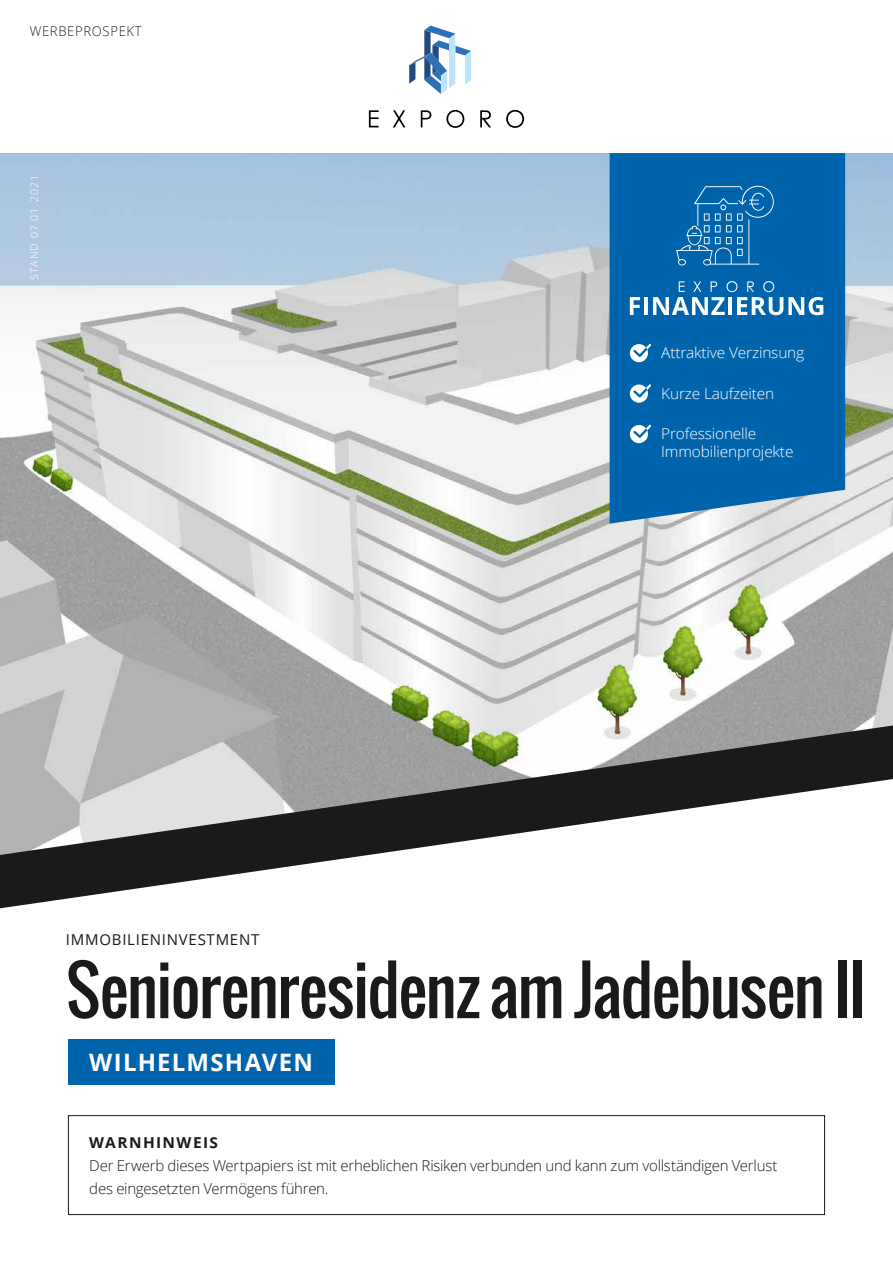
<style>
.page{position:relative;width:893px;height:1263px;background:#fff}
.page>*{position:absolute;margin:0;border:0;box-sizing:border-box;transform-origin:0 0}
.t1{font:66px "Oswald";letter-spacing:-.02em;color:#1a1a1a}
.t2{font:700 24px "Open Sans";letter-spacing:.055em;color:#fff}
.t3{font:300 15px/22.8px "Open Sans";letter-spacing:-.015em;color:#1a1a1a}
.t4{font:300 15px/18px "Open Sans";letter-spacing:-.01em;color:#fff}
.t5{font:15px "Open Sans";letter-spacing:.05em;color:#1a1a1a}
.t6{font:700 15px "Open Sans";letter-spacing:.09em;color:#1a1a1a}
.t7{font:300 13.5px "Open Sans";letter-spacing:.05em;color:#222}
.t8{font:300 10.5px "Open Sans";letter-spacing:.1em;color:#fff}
</style>
<div class="page">
<img style="left:0;top:153px;width:893px;height:572px">
<svg style="left:409px;top:26px;width:62px;height:68px"></svg>
<svg style="left:369px;top:110px;width:10px;height:17px"></svg>
<svg style="left:393px;top:110px;width:12px;height:17px"></svg>
<svg style="left:421px;top:110px;width:10px;height:17px"></svg>
<svg style="left:446px;top:110px;width:18px;height:18px"></svg>
<svg style="left:480px;top:110px;width:11px;height:17px"></svg>
<svg style="left:506px;top:110px;width:18px;height:18px"></svg>
<div style="left:610px;top:153px;width:235px;height:371px;background:#0064ad"></div>
<div style="left:68px;top:1039px;width:266px;height:46px;background:#0064ad"></div>
<div style="left:68px;top:1115px;width:757px;height:100px;border:1px solid #1a1a1a"></div>
<svg style="left:0;top:725px;width:893px;height:183px"></svg>
<svg style="left:630px;top:297px;width:10px;height:18px"></svg>
<hr style="left:644px;top:297px;width:4px;height:18px;background:#fff">
<svg style="left:676px;top:184px;width:99px;height:81px;background:#1b74b5"></svg>
<svg style="left:653px;top:281px;width:170px;height:34px"></svg>
<svg style="left:630px;top:344px;width:21px;height:18px"></svg>
<svg style="left:630px;top:384px;width:21px;height:19px"></svg>
<svg style="left:630px;top:425px;width:21px;height:18px"></svg>
<p class="t7" style="left:30px;top:22px;width:113px">WERBEPROSPEKT</p>
<p class="t8" style="left:27px;top:280px;width:106px;rotate:-90deg">STAND 07.01.2021</p>
<p class="t4" style="left:661px;top:343px;width:145px">Attraktive Verzinsung</p>
<p class="t4" style="left:661px;top:384px;width:115px">Kurze Laufzeiten</p>
<p class="t4" style="left:661px;top:424px;width:134px">Professionelle<br>Immobilienprojekte</p>
<p class="t5" style="left:66px;top:930px;width:195px">IMMOBILIENINVESTMENT</p>
<h1 class="t1" style="left:66px;top:940px;width:801px">Seniorenresidenz am Jadebusen II</h1>
<h2 class="t2" style="left:89px;top:1046px;width:225px">WILHELMSHAVEN</h2>
<p class="t6" style="left:89px;top:1132px;width:130px">WARNHINWEIS</p>
<p class="t3" style="left:89px;top:1153px;width:690px">Der Erwerb dieses Wertpapiers ist mit erheblichen Risiken verbunden und kann zum vollständigen Verlust des eingesetzten Vermögens führen.</p>
</div>
